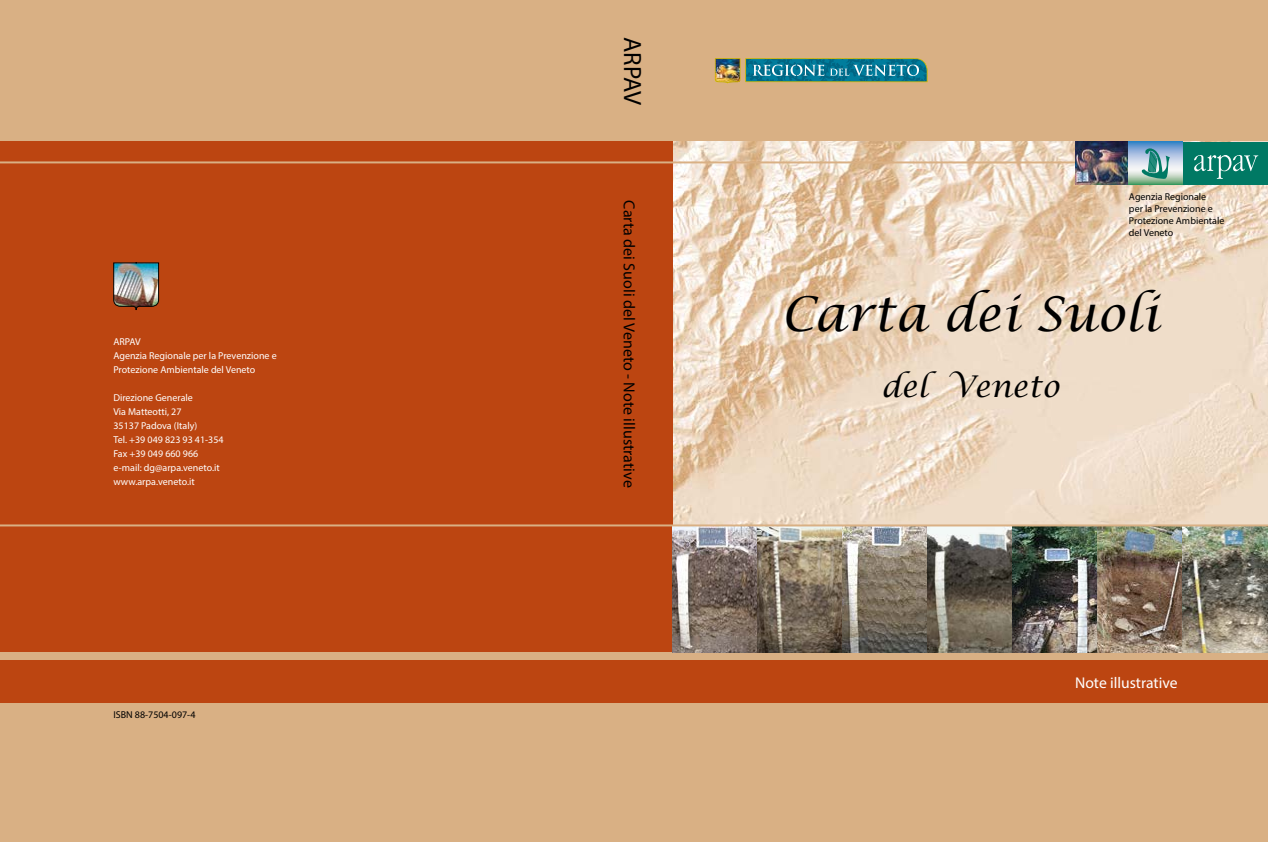
<style>
.page{position:relative;width:1268px;height:842px;background:#fff}
.page>*{position:absolute;margin:0;border:0;box-sizing:border-box;transform-origin:0 0}
.t1{font:italic 48px "Lucida Calligraphy";color:#000}
.t2{font:italic 30px "Lucida Calligraphy";color:#000}
.t3{font:25px "Myriad Pro";letter-spacing:-.025em;color:#000}
.t4{font:16px "Myriad Pro";color:#000}
.t5{font:15.6px "Myriad Pro";color:#fff}
.t6{font:10px/14px "Myriad Pro";color:#fff}
.t7{font:10px/12px "Myriad Pro";color:#000}
</style>
<div class="page">
<div style="left:0;top:0;width:1267px;height:842px;background:#d9b084"></div>
<img style="left:672px;top:142px;width:595px;height:382px">
<div style="left:0;top:660px;width:1267px;height:43px;background:#bc4511"></div>
<div style="left:0;top:142px;width:672px;height:510px;background:#bc4511"></div>
<hr style="left:0;top:161px;width:1219px;height:2px;background:#d9b084">
<div style="left:1182px;top:142px;width:85px;height:42px;background:#007964"></div>
<svg style="left:1194px;top:155px;width:63px;height:24px"></svg>
<img style="left:1074px;top:142px;width:54px;height:42px">
<svg style="left:1128px;top:142px;width:54px;height:42px"></svg>
<svg style="left:1139px;top:148px;width:30px;height:31px"></svg>
<img style="left:113px;top:262px;width:46px;height:48px">
<img style="left:672px;top:526px;width:595px;height:126px">
<hr style="left:0;top:524px;width:1267px;height:2px;background:#d9b084">
<img style="left:714px;top:58px;width:213px;height:25px">
<p class="t6" style="left:113px;top:335px;width:165px">ARPAV<br>Agenzia Regionale per la Prevenzione e<br>Protezione Ambientale del Veneto</p>
<p class="t6" style="left:113px;top:391px;width:112px">Direzione Generale<br>Via Matteotti, 27<br>35137 Padova (Italy)<br>Tel. +39 049 823 93 41-354<br>Fax +39 049 660 966 e-mail: dg@arpa.veneto.it www.arpa.veneto.it</p>
<p class="t7" style="left:113px;top:709px;width:83px">ISBN 88-7504-097-4</p>
<h3 class="t3" style="left:647px;top:37px;width:69px;rotate:90deg">ARPAV</h3>
<h3 class="t4" style="left:639px;top:200px;width:289px;rotate:90deg">Carta dei Suoli del Veneto - Note illustrative</h3>
<p class="t7" style="left:1128px;top:191px;width:97px">Agenzia Regionale<br>per la Prevenzione e<br>Protezione Ambientale del Veneto</p>
<h1 class="t1" style="left:781px;top:285px;width:379px">Carta dei Suoli</h1>
<h2 class="t2" style="left:880px;top:369px;width:180px">del Veneto</h2>
<h3 class="t5" style="left:1074px;top:673px;width:104px">Note illustrative</h3>
</div>
